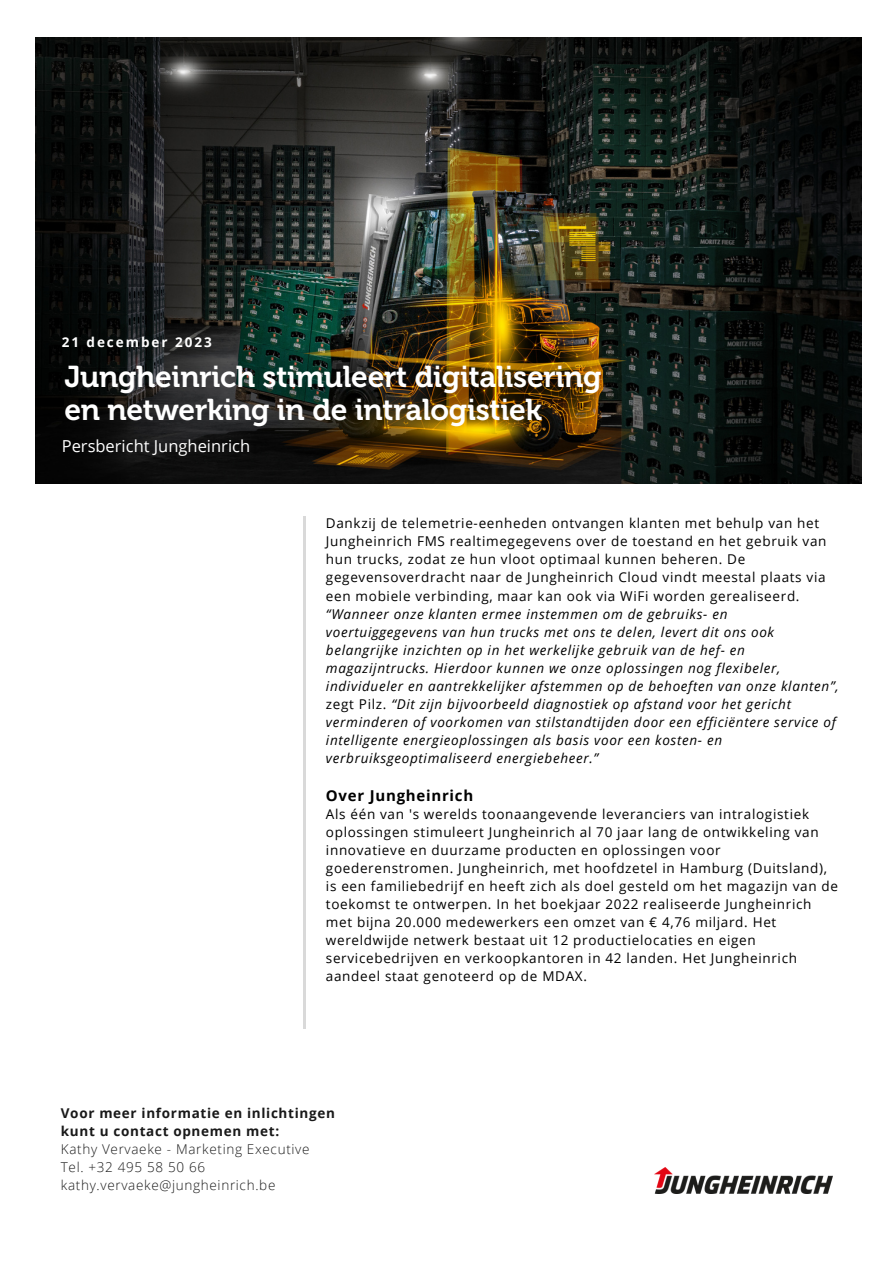
<style>
.page{position:relative;width:893px;height:1264px;background:#fff}
.page>*{position:absolute;margin:0;border:0;box-sizing:border-box;transform-origin:0 0}
.t1{font:30px "Museo 700";letter-spacing:-.01em;color:#fff}
.t2{font:16.5px "Open Sans";color:#fff}
.t3{font:700 15px "Open Sans";letter-spacing:.05em;color:#000}
.t4{font:italic 13.5px/18px "Open Sans";letter-spacing:.05em;color:#000}
.t5{font:13.5px/18px "Open Sans";letter-spacing:.05em;color:#000}
.t6{font:300 13.5px "Open Sans";letter-spacing:.05em;color:#191919}
.t7{font:700 13.5px "Open Sans";letter-spacing:.05em;color:#191919}
.t8{font:700 13.5px "Open Sans";letter-spacing:.145em;color:#fff}
.s1{font-style:normal}
</style>
<div class="page">
<img style="left:654px;top:1167px;width:178px;height:26px">
<hr style="left:304px;top:516px;width:2px;height:512px;background:#d9d9d9">
<img style="left:36px;top:38px;width:825px;height:445px">
<p class="t8" style="left:62px;top:333px;width:151px">21 december 2023</p>
<p class="t1" style="left:64px;top:359px;width:538px">Jungheinrich stimuleert digitalisering</p>
<p class="t1" style="left:64px;top:392px;width:479px">en netwerking in de intralogistiek</p>
<p class="t2" style="left:62px;top:435px;width:190px">Persbericht Jungheinrich</p>
<p class="t4" style="left:326px;top:514px;width:514px"><span class="s1">Dankzij de telemetrie-eenheden ontvangen klanten met behulp van het Jungheinrich FMS realtimegegevens over de toestand en het gebruik van hun trucks, zodat ze hun vloot optimaal kunnen beheren. De gegevensoverdracht naar de Jungheinrich Cloud vindt meestal plaats via een mobiele verbinding, maar kan ook via WiFi worden gerealiseerd. </span>“Wanneer onze klanten ermee instemmen om de gebruiks- en voertuiggegevens van hun trucks met ons te delen, levert dit ons ook belangrijke inzichten op in het werkelijke gebruik van de hef- en magazijntrucks. Hierdoor kunnen we onze oplossingen nog flexibeler, individueler en aantrekkelijker afstemmen op de behoeften van onze klanten”, <span class="s1">zegt Pilz.</span> “Dit zijn bijvoorbeeld diagnostiek op afstand voor het gericht verminderen of voorkomen van stilstandtijden door een efficiëntere service of intelligente energieoplossingen als basis voor een kosten- en verbruiksgeoptimaliseerd energiebeheer.”</p>
<p class="t3" style="left:326px;top:784px;width:149px">Over Jungheinrich</p>
<p class="t5" style="left:326px;top:804px;width:513px">Als één van 's werelds toonaangevende leveranciers van intralogistiek oplossingen stimuleert Jungheinrich al 70 jaar lang de ontwikkeling van innovatieve en duurzame producten en oplossingen voor goederenstromen. Jungheinrich, met hoofdzetel in Hamburg (Duitsland), is een familiebedrijf en heeft zich als doel gesteld om het magazijn van de toekomst te ontwerpen. In het boekjaar 2022 realiseerde Jungheinrich met bijna 20.000 medewerkers een omzet van € 4,76 miljard. Het wereldwijde netwerk bestaat uit 12 productielocaties en eigen servicebedrijven en verkoopkantoren in 42 landen. Het Jungheinrich aandeel staat genoteerd op de MDAX.</p>
<p class="t7" style="left:61px;top:1103px;width:275px">Voor meer informatie en inlichtingen</p>
<p class="t7" style="left:61px;top:1121px;width:220px">kunt u contact opnemen met:</p>
<p class="t6" style="left:61px;top:1139px;width:250px">Kathy Vervaeke - Marketing Executive</p>
<p class="t6" style="left:61px;top:1157px;width:146px">Tel. +32 495 58 50 66</p>
<p class="t6" style="left:61px;top:1175px;width:216px">kathy.vervaeke@jungheinrich.be</p>
</div>
